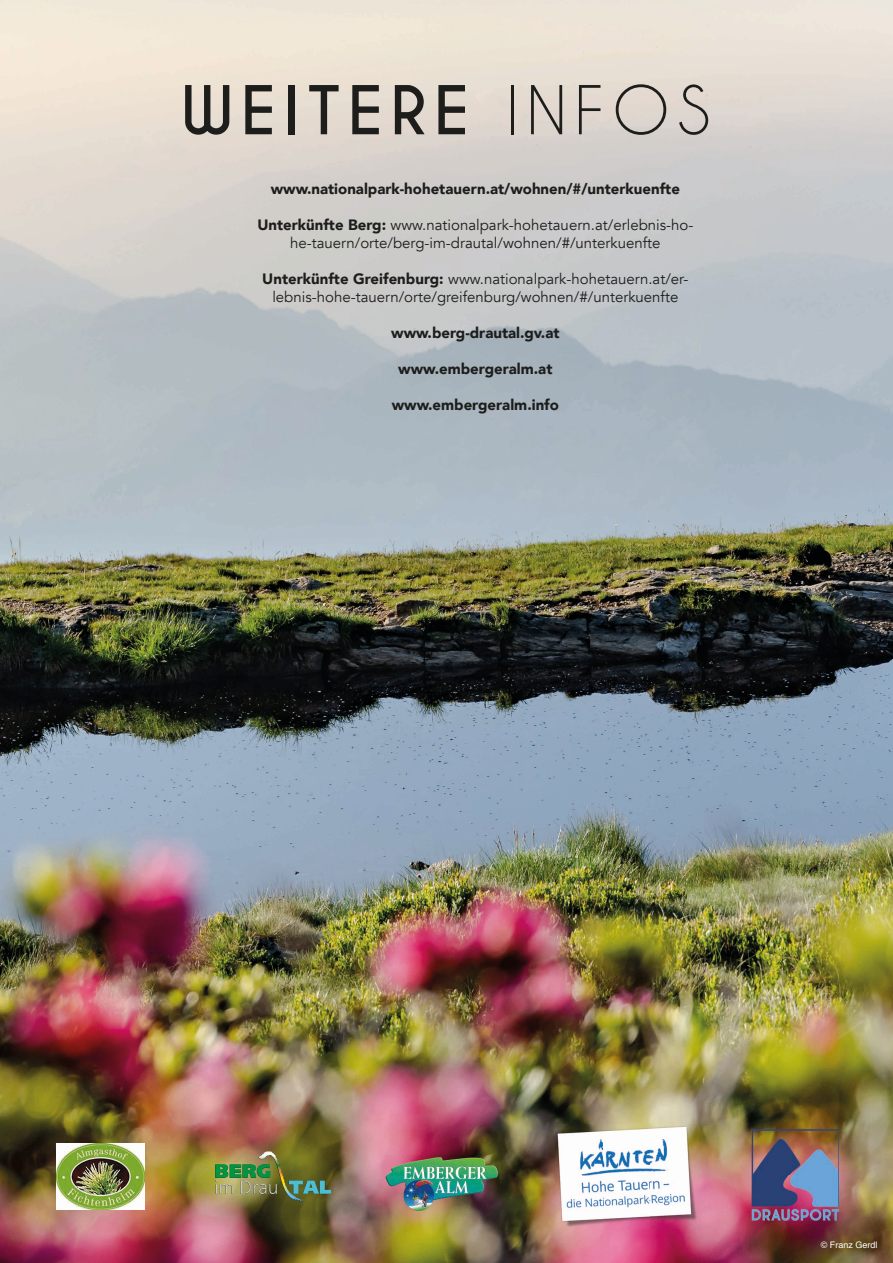
<style>
.page{position:relative;width:893px;height:1263px;background:#fff}
.page>*{position:absolute;margin:0;border:0;box-sizing:border-box;transform-origin:0 0}
.t1{font:700 63px "Caviar Dreams";letter-spacing:.12em;color:#1d1d1b}
.t2{font:15px/18px "Avenir";color:#1d1d1b;text-align:center}
.t3{font:900 15px "Avenir";color:#1d1d1b}
.t4{font:9px "Helvetica";color:#fff}
.s1{font-weight:400}
.s2{font-weight:900}
</style>
<div class="page">
<img style="left:0;top:0;width:893px;height:1263px">
<img style="left:556px;top:1125px;width:143px;height:103px">
<img style="left:215px;top:1151px;width:116px;height:51px">
<img style="left:384px;top:1156px;width:115px;height:55px">
<img style="left:752px;top:1130px;width:87px;height:91px">
<img style="left:56px;top:1143px;width:88px;height:67px">
<h1 class="t1" style="left:181px;top:72px;width:530px">WEITERE <span class="s1">INFOS</span></h1>
<p class="t3" style="left:271px;top:176px;width:411px">www.nationalpark-hohetauern.at/wohnen/#/unterkuenfte</p>
<p class="t2" style="left:257px;top:216px;width:438px"><span class="s2">Unterkünfte Berg:</span> www.nationalpark-hohetauern.at/erlebnis-ho&shy;he-tauern/orte/berg-im-drautal/wohnen/#/unterkuenfte</p>
<p class="t2" style="left:262px;top:270px;width:428px"><span class="s2">Unterkünfte Greifenburg:</span> www.nationalpark-hohetauern.at/er&shy;lebnis-hohe-tauern/orte/greifenburg/wohnen/#/unterkuenfte</p>
<p class="t3" style="left:391px;top:320px;width:170px">www.berg-drautal.gv.at</p>
<p class="t3" style="left:398px;top:356px;width:156px">www.embergeralm.at</p>
<p class="t3" style="left:392px;top:392px;width:169px">www.embergeralm.info</p>
<p class="t4" style="left:821px;top:1238px;width:58px">© Franz Gerdl</p>
</div>
